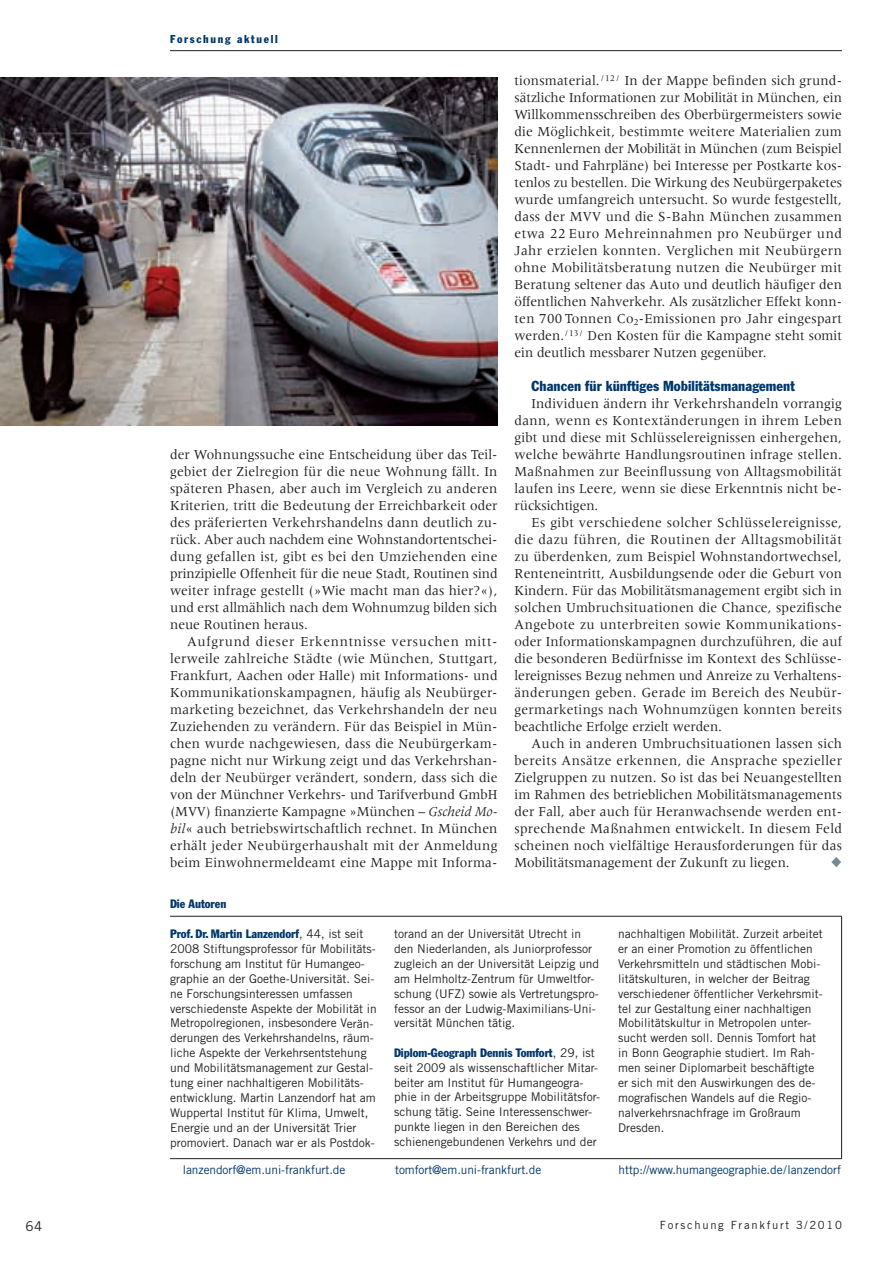
<style>
.page{position:relative;width:893px;height:1263px;background:#fff}
.page>*{position:absolute;margin:0;border:0;box-sizing:border-box;transform-origin:0 0}
.t1{font:14.25px/17px "Meridien";color:#231f20;text-align:justify;scale:.95 1}
.t2{font:condensed 14.25px "Franklin Gothic";letter-spacing:.005em;color:#00376b}
.t3{font:13.5px "Trade Gothic";color:#231f20}
.t4{font:12px/14.9px "Trade Gothic";color:#231f20}
.t5{font:12px "Trade Gothic";letter-spacing:-.005em;color:#00376b}
.t6{font:condensed 12px "Franklin Gothic";color:#00376b}
.t7{font:11.25px "Trade Gothic";letter-spacing:.15em;color:#231f20}
.t8{font:condensed 11.25px "Franklin Gothic";letter-spacing:.15em;color:#00376b}
.s1{font-style:italic}
.s2{font-family:"Trade Gothic";font-stretch:normal;color:#231f20}
</style>
<div class="page">
<hr style="left:170px;top:50px;width:672px;height:1px;background:#231f20">
<hr style="left:170px;top:916px;width:672px;height:1px;background:#231f20">
<hr style="left:841px;top:917px;width:1px;height:241px;background:#231f20">
<hr style="left:170px;top:1158px;width:672px;height:1px;background:#231f20">
<img style="left:0;top:78px;width:497px;height:347px">
<p class="t8" style="left:170px;top:35px;width:109px">Forschung aktuell</p>
<p class="t1" style="left:170px;top:447px;width:346px">der Wohnungssuche eine Entscheidung über das Teil&shy;gebiet der Zielregion für die neue Wohnung fällt. In späteren Phasen, aber auch im Vergleich zu anderen Kriterien, tritt die Bedeutung der Erreichbarkeit oder des präferierten Verkehrshandelns dann deutlich zu&shy;rück. Aber auch nachdem eine Wohnstandortentschei&shy;dung gefallen ist, gibt es bei den Umziehenden eine prinzipielle Offenheit für die neue Stadt, Routinen sind weiter infrage gestellt (»Wie macht man das hier?«), und erst allmählich nach dem Wohnumzug bilden sich neue Routinen heraus.</p>
<p class="t1" style="left:170px;top:634px;width:346px;text-indent:17px">Aufgrund dieser Erkenntnisse versuchen mitt&shy;lerweile zahlreiche Städte (wie München, Stuttgart, Frankfurt, Aachen oder Halle) mit Informations- und Kommunikationskampagnen, häufig als Neubürger&shy;marketing bezeichnet, das Verkehrshandeln der neu Zuziehenden zu verändern. Für das Beispiel in Mün&shy;chen wurde nachgewiesen, dass die Neubürgerkam&shy;pagne nicht nur Wirkung zeigt und das Verkehrshan&shy;deln der Neubürger verändert, sondern, dass sich die von der Münchner Verkehrs- und Tarifverbund GmbH (MVV) finanzierte Kampagne »München – <span class="s1">Gscheid Mo&shy;bil</span>« auch betriebswirtschaftlich rechnet. In München erhält jeder Neubürgerhaushalt mit der Anmeldung beim Einwohnermeldeamt eine Mappe mit Informa-</p>
<p class="t6" style="left:170px;top:899px;width:58px">Die Autoren</p>
<p class="t1" style="left:514px;top:73px;width:346px">tionsmaterial. <sup>/</sup> <sup>12</sup> <sup>/</sup> In der Mappe befinden sich grund&shy;sätzliche Informationen zur Mobilität in München, ein Willkommensschreiben des Oberbürgermeisters sowie die Möglichkeit, bestimmte weitere Materialien zum Kennenlernen der Mobilität in München (zum Beispiel Stadt- und Fahrpläne) bei Interesse per Postkarte kos&shy;tenlos zu bestellen. Die Wirkung des Neubürgerpaketes wurde umfangreich untersucht. So wurde festgestellt, dass der MVV und die S-Bahn München zusammen etwa 22 Euro Mehreinnahmen pro Neubürger und Jahr erzielen konnten. Verglichen mit Neubürgern ohne Mobilitätsberatung nutzen die Neubürger mit Beratung seltener das Auto und deutlich häufiger den öffentlichen Nahverkehr. Als zusätzlicher Effekt konn&shy;ten 700 Tonnen Co<sub>2</sub>-Emissionen pro Jahr eingespart werden. <sup>/</sup> <sup>13</sup> <sup>/</sup> Den Kosten für die Kampagne steht somit ein deutlich messbarer Nutzen gegenüber.</p>
<p class="t2" style="left:531px;top:381px;width:265px">Chancen für künftiges Mobilitätsmanagement</p>
<p class="t1" style="left:514px;top:396px;width:346px;text-indent:17px">Individuen ändern ihr Verkehrshandeln vorrangig dann, wenn es Kontextänderungen in ihrem Leben gibt und diese mit Schlüsselereignissen einhergehen, welche bewährte Handlungsroutinen infrage stellen.<br>Maßnahmen zur Beeinflussung von Alltagsmobilität laufen ins Leere, wenn sie diese Erkenntnis nicht be&shy;rücksichtigen.</p>
<p class="t1" style="left:514px;top:515px;width:346px;text-indent:17px">Es gibt verschiedene solcher Schlüsselereignisse, die dazu führen, die Routinen der Alltagsmobilität zu überdenken, zum Beispiel Wohnstandortwechsel, Renteneintritt, Ausbildungsende oder die Geburt von Kindern. Für das Mobilitätsmanagement ergibt sich in solchen Umbruchsituationen die Chance, spezifische Angebote zu unterbreiten sowie Kommunikations&shy;oder Informationskampagnen durchzuführen, die auf die besonderen Bedürfnisse im Kontext des Schlüsse&shy;lereignisses Bezug nehmen und Anreize zu Verhaltens&shy;änderungen geben. Gerade im Bereich des Neubür&shy;germarketings nach Wohnumzügen konnten bereits beachtliche Erfolge erzielt werden.</p>
<p class="t1" style="left:514px;top:736px;width:346px;text-indent:17px">Auch in anderen Umbruchsituationen lassen sich bereits Ansätze erkennen, die Ansprache spezieller Zielgruppen zu nutzen. So ist das bei Neuangestellten im Rahmen des betrieblichen Mobilitätsmanagements der Fall, aber auch für Heranwachsende werden ent&shy;sprechende Maßnahmen entwickelt. In diesem Feld scheinen noch vielfältige Herausforderungen für das Mobilitätsmanagement der Zukunft zu liegen.</p>
<p class="t6" style="left:170px;top:930px;width:195px">Prof. Dr. Martin Lanzendorf<span class="s2">, 44, ist seit</span></p>
<p class="t4" style="left:170px;top:942px;width:208px">2008 Stiftungsprofessor für Mobilitäts&shy;forschung am Institut für Humangeo&shy;graphie an der Goethe-Universität. Sei&shy;ne Forschungsinteressen umfassen verschiedenste Aspekte der Mobilität in Metropolregionen, insbesondere Verän&shy;derungen des Verkehrshandelns, räum&shy;liche Aspekte der Verkehrsentstehung und Mobilitätsmanagement zur Gestal&shy;tung einer nachhaltigeren Mobilitäts&shy;entwicklung. Martin Lanzendorf hat am Wuppertal Institut für Klima, Umwelt, Energie und an der Universität Trier promoviert. Danach war er als Postdok-</p>
<p class="t4" style="left:394px;top:927px;width:206px">torand an der Universität Utrecht in den Niederlanden, als Juniorprofessor zugleich an der Universität Leipzig und am Helmholtz-Zentrum für Umweltfor&shy;schung (UFZ) sowie als Vertretungspro&shy;fessor an der Ludwig-Maximilians-Uni&shy;versität München tätig.</p>
<p class="t6" style="left:394px;top:1048px;width:202px">Diplom-Geograph Dennis Tomfort<span class="s2">, 29, ist</span></p>
<p class="t4" style="left:394px;top:1061px;width:208px">seit 2009 als wissenschaftlicher Mitar&shy;beiter am Institut für Humangeogra&shy;phie in der Arbeitsgruppe Mobilitätsfor&shy;schung tätig. Seine Interessenschwer&shy;punkte liegen in den Bereichen des schienengebundenen Verkehrs und der</p>
<p class="t4" style="left:618px;top:927px;width:206px">nachhaltigen Mobilität. Zurzeit arbeitet er an einer Promotion zu öffentlichen Verkehrsmitteln und städtischen Mobi&shy;litätskulturen, in welcher der Beitrag verschiedener öffentlicher Verkehrsmit&shy;tel zur Gestaltung einer nachhaltigen Mobilitätskultur in Metropolen unter&shy;sucht werden soll. Dennis Tomfort hat in Bonn Geographie studiert. Im Rah&shy;men seiner Diplomarbeit beschäftigte er sich mit den Auswirkungen des de&shy;mografischen Wandels auf die Regio&shy;nalverkehrsnachfrage im Großraum Dresden.</p>
<p class="t5" style="left:183px;top:1166px;width:164px">lanzendorf@em.uni-frankfurt.de</p>
<p class="t5" style="left:395px;top:1166px;width:148px">tomfort@em.uni-frankfurt.de</p>
<p class="t5" style="left:619px;top:1166px;width:224px">http://www.humangeographie.de / lanzendorf</p>
<p class="t3" style="left:25px;top:1221px;width:19px">64</p>
<p class="t7" style="left:660px;top:1221px;width:184px">Forschung Frankfurt 3/2010</p>
</div>
